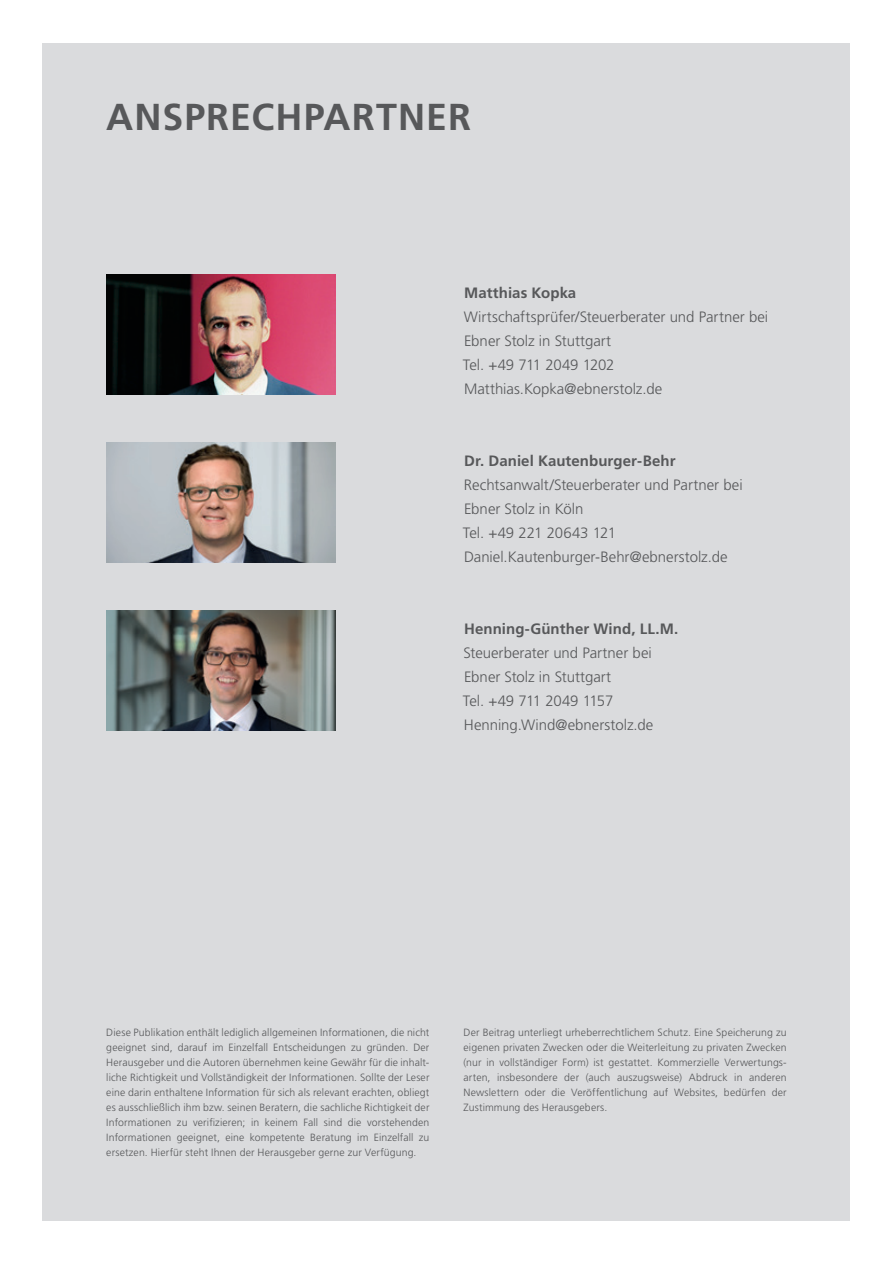
<style>
.page{position:relative;width:893px;height:1263px;background:#fff}
.page>*{position:absolute;margin:0;border:0;box-sizing:border-box;transform-origin:0 0}
.t1{font:700 37.5px "Frutiger LT Std";color:#57585a}
.t2{font:300 15px/24px "Frutiger LT Std";color:#57585a}
.t3{font:700 15px "Frutiger LT Std";letter-spacing:.005em;color:#57585a}
.t4{font:300 10.5px/15px "Frutiger LT Std";letter-spacing:.01em;color:#57585a;text-align:justify}
</style>
<div class="page">
<div style="left:43px;top:43px;width:807px;height:1177px;background:#dadbdd"></div>
<img style="left:106px;top:442px;width:230px;height:120px">
<img style="left:106px;top:610px;width:230px;height:120px">
<img style="left:106px;top:274px;width:230px;height:120px">
<h1 class="t1" style="left:106px;top:95px;width:26px">ansprechpartner</h1>
<h2 class="t3" style="left:464px;top:284px;width:114px">Matthias Kopka</h2>
<h2 class="t2" style="left:463px;top:305px;width:307px">Wirtschaftsprüfer/Steuerberater und Partner bei<br>Ebner Stolz in Stuttgart<br>Tel. +49 711 2049 1202<br>Matthias.Kopka@ebnerstolz.de</h2>
<h2 class="t3" style="left:464px;top:452px;width:213px">Dr. Daniel Kautenburger-Behr</h2>
<h2 class="t2" style="left:463px;top:473px;width:281px">Rechtsanwalt/Steuerberater und Partner bei<br>Ebner Stolz in Köln<br>Tel. +49 221 20643 121<br>Daniel.Kautenburger-Behr@ebnerstolz.de</h2>
<h2 class="t3" style="left:464px;top:620px;width:216px">Henning-Günther Wind, LL.M.</h2>
<h2 class="t2" style="left:463px;top:641px;width:192px">Steuerberater und Partner bei<br>Ebner Stolz in Stuttgart<br>Tel. +49 711 2049 1157<br>Henning.Wind@ebnerstolz.de</h2>
<p class="t4" style="left:106px;top:1025px;width:325px">Diese Publikation enthält lediglich allgemeinen Informationen, die nicht geeignet sind, darauf im Einzelfall Entscheidungen zu gründen. Der Herausgeber und die Autoren übernehmen keine Gewähr für die inhalt&shy;liche Richtigkeit und Vollständigkeit der Informationen. Sollte der Leser eine darin enthaltene Information für sich als relevant erachten, obliegt es ausschließlich ihm bzw. seinen Beratern, die sachliche Richtigkeit der Informationen zu verifizieren; in keinem Fall sind die vorstehenden Informationen geeignet, eine kompetente Beratung im Einzelfall zu ersetzen. Hierfür steht Ihnen der Herausgeber gerne zur Verfügung.</p>
<p class="t4" style="left:463px;top:1025px;width:325px">Der Beitrag unterliegt urheberrechtlichem Schutz. Eine Speicherung zu eigenen privaten Zwecken oder die Weiterleitung zu privaten Zwecken (nur in vollständiger Form) ist gestattet. Kommerzielle Verwertungs&shy;arten, insbesondere der (auch auszugsweise) Abdruck in anderen Newslettern oder die Veröffentlichung auf Websites, bedürfen der Zustimmung des Herausgebers.</p>
</div>
